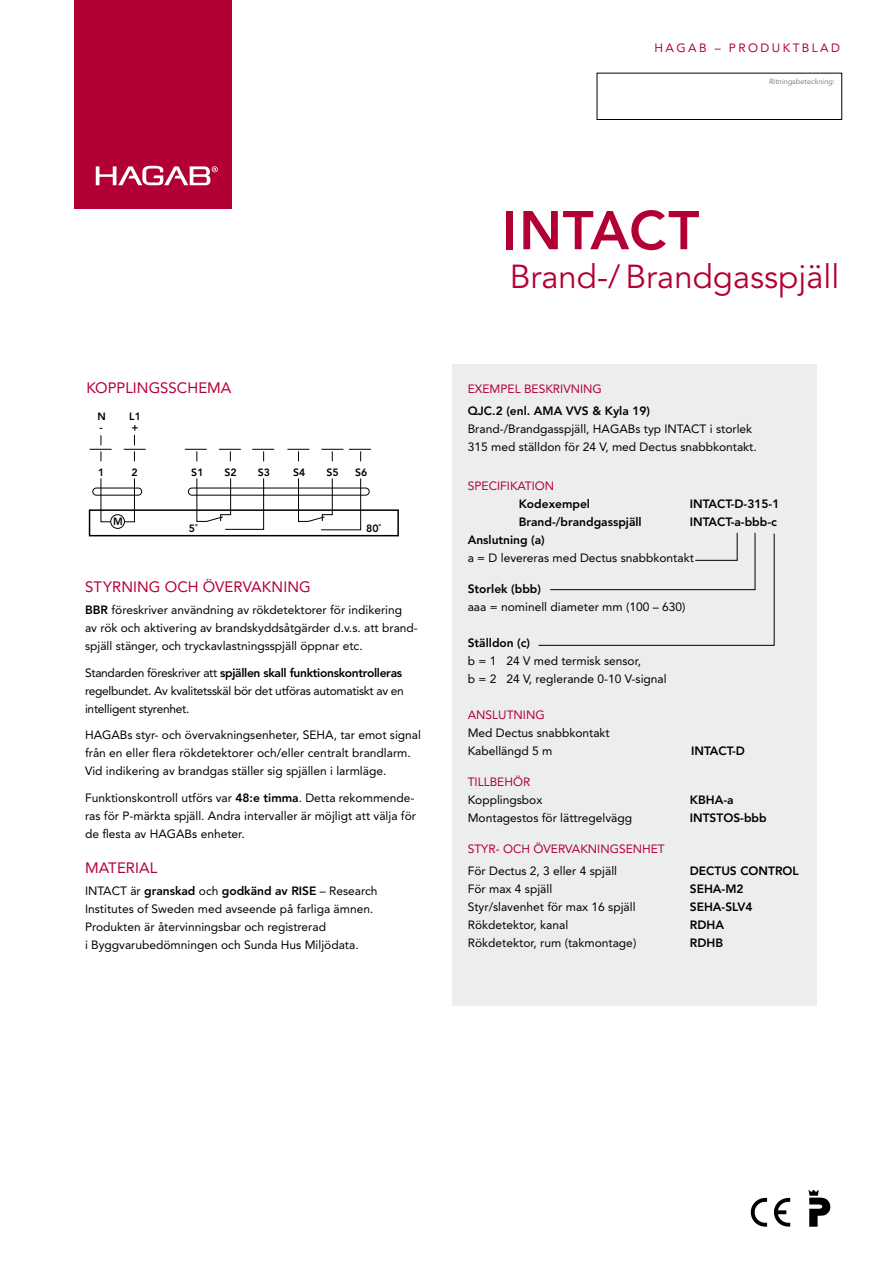
<style>
.page{position:relative;width:893px;height:1263px;background:#fff}
.page>*{position:absolute;margin:0;border:0;box-sizing:border-box;transform-origin:0 0}
.t1{font:800 54px "Avenir LT Std";letter-spacing:.01em;color:#b30034}
.t2{font:33px "Avenir LT Std";color:#b30034}
.t3{font:15px "Avenir LT Std";letter-spacing:.005em;color:#b30034}
.t4{font:12px/18px "Avenir LT Std";color:#000}
.t5{font:800 12px "Avenir LT Std";color:#000}
.t6{font:12px/18px "Avenir LT Std";letter-spacing:-.025em;color:#000}
.t7{font:12px "Avenir LT Std";color:#b30034}
.t8{font:12px "Avenir LT Std";letter-spacing:.2em;color:#b30034}
.t9{font:800 10.5px "Avenir LT Std";color:#000}
.t10{font:italic 7.5px "Avenir LT Std";color:#707172}
.s1{font-weight:800}
</style>
<div class="page">
<div style="left:452px;top:365px;width:364px;height:641px;background:#eceded"></div>
<div style="left:74px;top:0;width:158px;height:209px;background:#b30034"></div>
<svg style="left:96px;top:166px;width:122px;height:19px"></svg>
<div style="left:89px;top:509px;width:310px;height:27px;border:2px solid #000"></div>
<svg style="left:89px;top:434px;width:282px;height:96px"></svg>
<svg style="left:808px;top:1190px;width:22px;height:37px"></svg>
<svg style="left:751px;top:1198px;width:16px;height:28px"></svg>
<svg style="left:774px;top:1198px;width:16px;height:28px"></svg>
<svg style="left:538px;top:532px;width:237px;height:114px"></svg>
<div style="left:597px;top:73px;width:245px;height:47px;border:1px solid #000"></div>
<p class="t8" style="left:655px;top:40px;width:187px">HAGAB – PRODUKTBLAD</p>
<p class="t10" style="left:769px;top:77px;width:68px">Ritningsbeteckning:</p>
<p class="t3" style="left:86px;top:379px;width:147px">KOPPLINGSSCHEMA</p>
<p class="t9" style="left:97px;top:410px;width:10px">N</p>
<p class="t9" style="left:129px;top:410px;width:13px">L1</p>
<p class="t9" style="left:99px;top:421px;width:5px">-</p>
<p class="t9" style="left:131px;top:421px;width:8px">+</p>
<p class="t9" style="left:98px;top:466px;width:8px">1</p>
<p class="t9" style="left:132px;top:466px;width:8px">2</p>
<p class="t9" style="left:113px;top:516px;width:11px">M</p>
<p class="t9" style="left:191px;top:466px;width:14px">S1</p>
<p class="t9" style="left:225px;top:466px;width:14px">S2</p>
<p class="t9" style="left:258px;top:466px;width:14px">S3</p>
<p class="t9" style="left:293px;top:466px;width:14px">S4</p>
<p class="t9" style="left:326px;top:466px;width:14px">S5</p>
<p class="t9" style="left:355px;top:466px;width:14px">S6</p>
<p class="t9" style="left:189px;top:522px;width:10px">5˚</p>
<p class="t9" style="left:366px;top:522px;width:17px">80˚</p>
<p class="t3" style="left:85px;top:578px;width:227px">STYRNING OCH ÖVERVAKNING</p>
<p class="t4" style="left:85px;top:601px;width:334px"><span class="s1">BBR</span> föreskriver användning av rökdetektorer för indikering<br>av rök och aktivering av brandskyddsåtgärder d.v.s. att brand&shy;spjäll stänger, och tryckavlastningsspjäll öppnar etc.</p>
<p class="t6" style="left:85px;top:663px;width:320px">Standarden föreskriver att <span class="s1">spjällen skall funktionskontrolleras </span>regelbundet. Av kvalitetsskäl bör det utföras automatiskt av en intelligent styrenhet.</p>
<p class="t4" style="left:85px;top:726px;width:337px">HAGABs styr- och övervakningsenheter, SEHA, tar emot signal från en eller flera rökdetektorer och/eller centralt brandlarm.<br>Vid indikering av brandgas ställer sig spjällen i larmläge.</p>
<p class="t4" style="left:85px;top:788px;width:332px">Funktionskontroll utförs var <span class="s1">48:e timma</span>. Detta rekommende&shy;ras för P-märkta spjäll. Andra intervaller är möjligt att välja för de flesta av HAGABs enheter.</p>
<p class="t3" style="left:85px;top:859px;width:74px">MATERIAL</p>
<p class="t4" style="left:85px;top:882px;width:294px">INTACT är <span class="s1">granskad</span> och <span class="s1">godkänd av RISE</span> – Research Institutes of Sweden med avseende på farliga ämnen.<br>Produkten är återvinningsbar och registrerad<br>i Byggvarubedömningen och Sunda Hus Miljödata.</p>
<h1 class="t1" style="left:502px;top:199px;width:198px">INTACT</h1>
<h2 class="t2" style="left:510px;top:258px;width:331px">Brand-/ Brandgasspjäll</h2>
<p class="t7" style="left:468px;top:382px;width:136px">EXEMPEL BESKRIVNING</p>
<p class="t5" style="left:468px;top:404px;width:184px">QJC.2 (enl. AMA VVS &amp; Kyla 19)</p>
<p class="t4" style="left:468px;top:420px;width:291px">Brand-/Brandgasspjäll, HAGABs typ INTACT i storlek<br>315 med ställdon för 24 V, med Dectus snabbkontakt.</p>
<p class="t7" style="left:468px;top:479px;width:88px">SPECIFIKATION</p>
<p class="t5" style="left:519px;top:497px;width:73px">Kodexempel</p>
<p class="t5" style="left:690px;top:497px;width:91px">INTACT-D-315-1</p>
<p class="t5" style="left:519px;top:515px;width:124px">Brand-/brandgasspjäll</p>
<p class="t5" style="left:690px;top:515px;width:89px">INTACT-a-bbb-c</p>
<p class="t5" style="left:468px;top:533px;width:79px">Anslutning (a)</p>
<p class="t4" style="left:468px;top:549px;width:228px">a = D levereras med Dectus snabbkontakt</p>
<p class="t5" style="left:468px;top:582px;width:75px">Storlek (bbb)</p>
<p class="t4" style="left:468px;top:598px;width:219px">aaa = nominell diameter mm (100 – 630)</p>
<p class="t5" style="left:468px;top:636px;width:64px">Ställdon (c)</p>
<p class="t4" style="left:468px;top:652px;width:200px">b = 1 24 V med termisk sensor,<br>b = 2 24 V, reglerande 0-10 V-signal</p>
<p class="t7" style="left:468px;top:708px;width:78px">ANSLUTNING</p>
<p class="t4" style="left:468px;top:724px;width:144px">Med Dectus snabbkontakt<br>Kabellängd 5 m</p>
<p class="t5" style="left:691px;top:744px;width:55px">INTACT-D</p>
<p class="t7" style="left:468px;top:775px;width:64px">TILLBEHÖR</p>
<p class="t4" style="left:468px;top:791px;width:76px">Kopplingsbox</p>
<p class="t5" style="left:690px;top:793px;width:45px">KBHA-a</p>
<p class="t4" style="left:468px;top:809px;width:166px">Montagestos för lättregelvägg</p>
<p class="t5" style="left:690px;top:811px;width:78px">INTSTOS-bbb</p>
<p class="t7" style="left:468px;top:841px;width:199px">STYR- OCH ÖVERVAKNINGSENHET</p>
<p class="t4" style="left:468px;top:862px;width:151px">För Dectus 2, 3 eller 4 spjäll</p>
<p class="t5" style="left:690px;top:864px;width:111px">DECTUS CONTROL</p>
<p class="t4" style="left:468px;top:880px;width:86px">För max 4 spjäll</p>
<p class="t5" style="left:690px;top:882px;width:55px">SEHA-M2</p>
<p class="t4" style="left:468px;top:898px;width:169px">Styr/slavenhet för max 16 spjäll</p>
<p class="t5" style="left:690px;top:900px;width:64px">SEHA-SLV4</p>
<p class="t4" style="left:468px;top:916px;width:102px">Rökdetektor, kanal</p>
<p class="t5" style="left:690px;top:918px;width:36px">RDHA</p>
<p class="t4" style="left:468px;top:934px;width:170px">Rökdetektor, rum (takmontage)</p>
<p class="t5" style="left:690px;top:936px;width:35px">RDHB</p>
</div>
